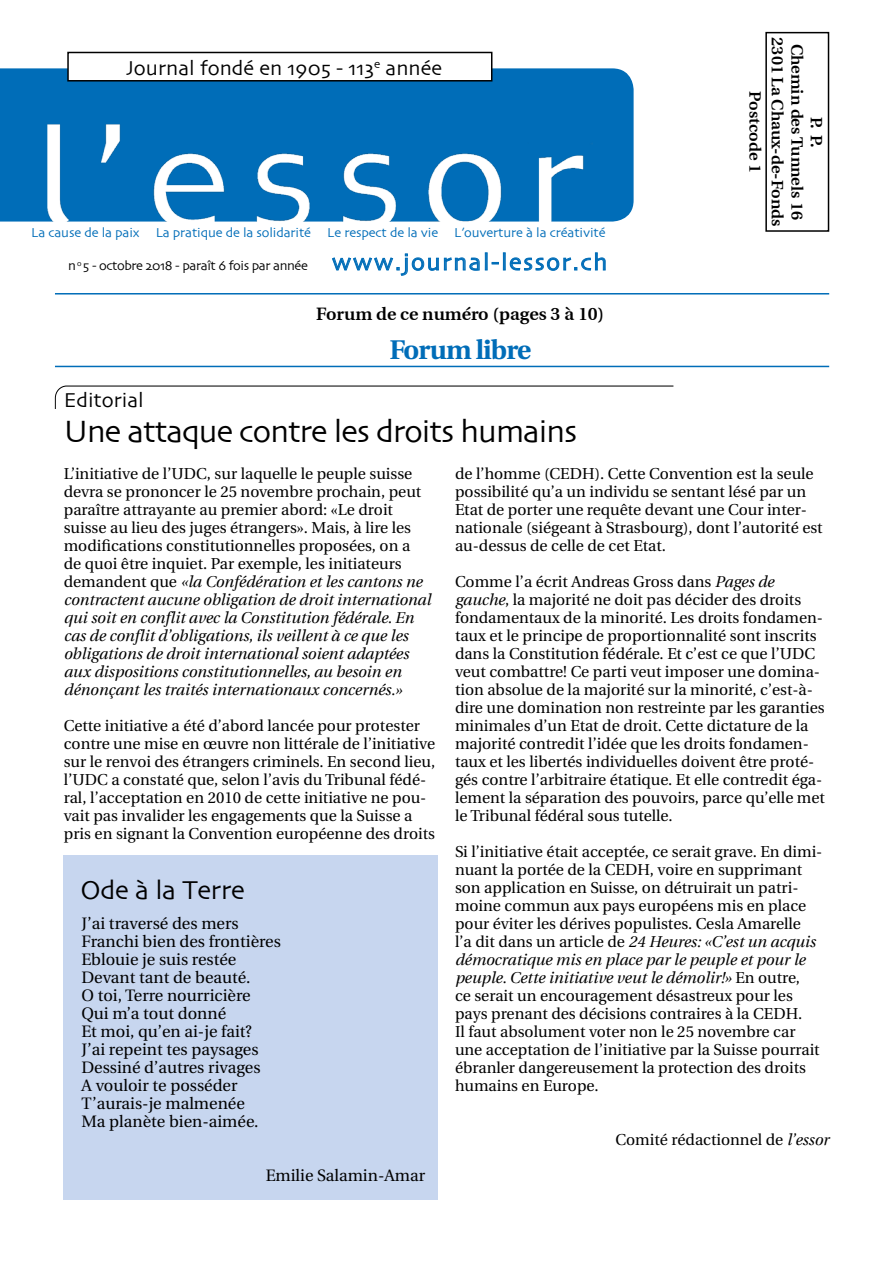
<style>
.page{position:relative;width:893px;height:1263px;background:#fff}
.page>*{position:absolute;margin:0;border:0;box-sizing:border-box;transform-origin:0 0}
.t1{font:32.25px "Skia";letter-spacing:-.03em;color:#000}
.t2{font:27px "Skia";letter-spacing:-.01em;color:#000}
.t3{font:700 27px "Utopia";letter-spacing:-.03em;color:#006db8}
.t4{font:24px "Skia";letter-spacing:.075em;color:#006db8}
.t5{font:21px "Skia";color:#000}
.t6{font:600 18px "Utopia";color:#000}
.t7{font:16.5px/18px "Utopia";color:#000}
.t8{font:600 16.5px/19.5px "Utopia";color:#000;text-align:center}
.t9{font:15.75px/18px "Utopia";color:#000}
.t10{font:italic 15.75px/18px "Utopia";color:#000}
.t11{font:13.5px "Skia";letter-spacing:-.01em;color:#006db8}
.t12{font:13.5px "Skia";letter-spacing:-.03em;color:#000}
.s1{font-style:normal}
.s2{font-style:italic}
</style>
<div class="page">
<div style="left:0;top:68px;width:634px;height:154px;background:#006db8"></div>
<div style="left:68px;top:52px;width:424px;height:29px;background:#fff"></div>
<div style="left:67px;top:52px;width:425px;height:30px;border:2px solid #000"></div>
<div style="left:765px;top:32px;width:64px;height:200px;border:2px solid #000"></div>
<svg style="left:55px;top:386px;width:618px;height:22px"></svg>
<svg style="left:332px;top:252px;width:274px;height:24px"></svg>
<hr style="left:55px;top:366px;width:774px;height:1px;background:#006db8">
<hr style="left:55px;top:293px;width:774px;height:1px;background:#006db8">
<div style="left:64px;top:855px;width:374px;height:344px;background:#c7d6ef"></div>
<img style="left:35px;top:114px;width:558px;height:108px">
<h3 class="t5" style="left:126px;top:56px;width:318px">Journal fondé en 1905 - 113<sup>e</sup> année</h3>
<p class="t11" style="left:31px;top:225px;width:576px">La cause de la paix La pratique de la solidarité Le respect de la vie L’ouverture à la créativité</p>
<p class="t12" style="left:68px;top:257px;width:241px">n <sup>o</sup> 5 - octobre 2018 - paraît 6 fois par année</p>
<h3 class="t4" style="left:332px;top:248px;width:277px">www.journal-lessor.ch</h3>
<p class="t6" style="left:316px;top:304px;width:290px">Forum de ce numéro (pages 3 à 10)</p>
<h2 class="t3" style="left:389px;top:335px;width:143px">Forum libre</h2>
<h3 class="t5" style="left:64px;top:387px;width:82px">Editorial</h3>
<h1 class="t1" style="left:64px;top:412px;width:515px">Une attaque contre les droits humains</h1>
<p class="t8" style="left:765px;top:91px;width:83px;rotate:90deg">Postcode 1</p>
<p class="t8" style="left:826px;top:37px;width:190px;rotate:90deg">P. P.<br>Chemin des Tunnels 16<br>2301 La Chaux-de-Fonds</p>
<p class="t10" style="left:64px;top:465px;width:369px"><span class="s1">L’initiative de l’UDC, sur laquelle le peuple suisse devra se prononcer le 25 novembre prochain, peut paraître attrayante au premier abord: «Le droit suisse au lieu des juges étrangers». Mais, à lire les modifications constitutionnelles proposées, on a de quoi être inquiet. Par exemple, les initiateurs demandent que</span> «la Confédération et les cantons ne contractent aucune obligation de droit international qui soit en conflit avec la Constitution fédérale. En cas de conflit d’obligations, ils veillent à ce que les obligations de droit international soient adaptées aux dispositions constitutionnelles, au besoin en dénonçant les traités internationaux concernés.»</p>
<p class="t9" style="left:64px;top:717px;width:373px">Cette initiative a été d’abord lancée pour protester contre une mise en œuvre non littérale de l’initiative sur le renvoi des étrangers criminels. En second lieu, l’UDC a constaté que, selon l’avis du Tribunal fédé&shy;ral, l’acceptation en 2010 de cette initiative ne pou&shy;vait pas invalider les engagements que la Suisse a pris en signant la Convention européenne des droits</p>
<h2 class="t2" style="left:80px;top:874px;width:166px">Ode à la Terre</h2>
<p class="t7" style="left:81px;top:915px;width:201px">J’ai traversé des mers<br>Franchi bien des frontières<br>Eblouie je suis restée<br>Devant tant de beauté.<br>O toi, Terre nourricière<br>Qui m’a tout donné<br>Et moi, qu’en ai-je fait?<br>J’ai repeint tes paysages<br>Dessiné d’autres rivages<br>A vouloir te posséder<br>T’aurais-je malmenée<br>Ma planète bien-aimée.</p>
<p class="t7" style="left:266px;top:1167px;width:161px">Emilie Salamin-Amar</p>
<p class="t9" style="left:455px;top:465px;width:369px">de l’homme (CEDH). Cette Convention est la seule possibilité qu’a un individu se sentant lésé par un Etat de porter une requête devant une Cour inter&shy;nationale (siégeant à Strasbourg), dont l’autorité est au-dessus de celle de cet Etat.</p>
<p class="t9" style="left:455px;top:573px;width:372px">Comme l’a écrit Andreas Gross dans <span class="s2">Pages de gauche</span>, la majorité ne doit pas décider des droits fondamentaux de la minorité. Les droits fondamen&shy;taux et le principe de proportionnalité sont inscrits dans la Constitution fédérale. Et c’est ce que l’UDC veut combattre! Ce parti veut imposer une domina&shy;tion absolue de la majorité sur la minorité, c’est-à&shy;dire une domination non restreinte par les garanties minimales d’un Etat de droit. Cette dictature de la majorité contredit l’idée que les droits fondamen&shy;taux et les libertés individuelles doivent être proté&shy;gés contre l’arbitraire étatique. Et elle contredit éga&shy;lement la séparation des pouvoirs, parce qu’elle met le Tribunal fédéral sous tutelle.</p>
<p class="t9" style="left:455px;top:843px;width:369px">Si l’initiative était acceptée, ce serait grave. En dimi&shy;nuant la portée de la CEDH, voire en supprimant son application en Suisse, on détruirait un patri&shy;moine commun aux pays européens mis en place pour éviter les dérives populistes. Cesla Amarelle<br>l’a dit dans un article de <span class="s2">24 Heures: «C’est un acquis démocratique mis en place par le peuple et pour le peuple. Cette initiative veut le démolir!»</span> En outre,<br>ce serait un encouragement désastreux pour les pays prenant des décisions contraires à la CEDH.<br>Il faut absolument voter non le 25 novembre car une acceptation de l’initiative par la Suisse pourrait ébranler dangereusement la protection des droits humains en Europe.</p>
<p class="t9" style="left:616px;top:1131px;width:215px">Comité rédactionnel de <span class="s2">l’essor</span></p>
</div>
